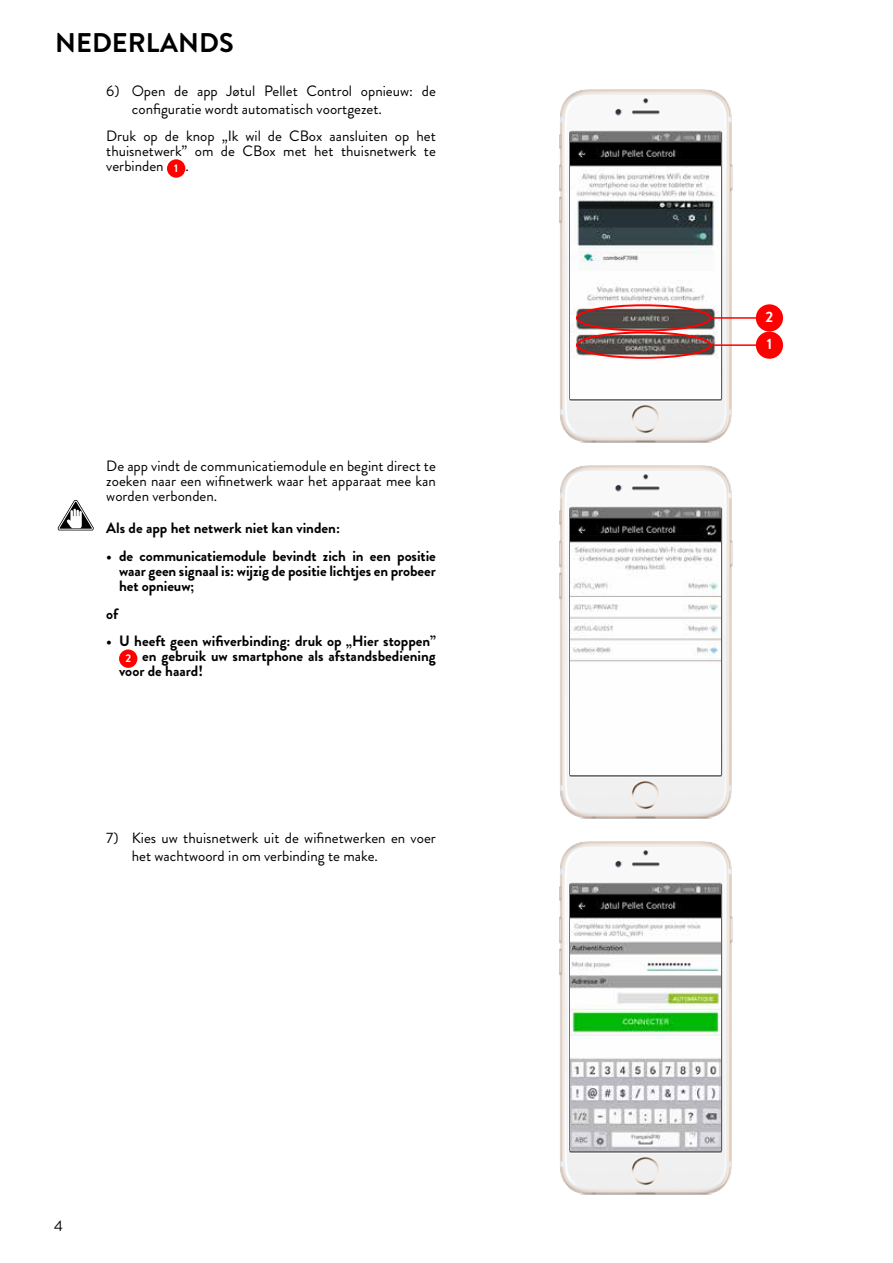
<style>
.page{position:relative;width:893px;height:1263px;background:#fff}
.page>*{position:absolute;margin:0;border:0;box-sizing:border-box;transform-origin:0 0}
.t1{font:700 27px "Brandon Grotesque";color:#000}
.t2{font:15px/15px "Brandon Grotesque";color:#000}
.t3{font:700 15px/15px "Brandon Grotesque";color:#000;text-align:justify}
.t4{font:700 15px/27.2px "Brandon Grotesque";color:#fff}
.s1{font-weight:700;font-size:11.1px;color:#fff}
.s2{font-size:11.1px;color:#fff}
</style>
<div class="page">
<div style="left:167px;top:159px;width:18px;height:19px;background:#f00;border-radius:50%"></div>
<svg style="left:57px;top:500px;width:36px;height:31px"></svg>
<div style="left:119px;top:649px;width:18px;height:19px;background:#f00;border-radius:50%"></div>
<img style="left:559px;top:465px;width:174px;height:354px">
<img style="left:571px;top:509px;width:149px;height:265px">
<img style="left:559px;top:841px;width:174px;height:354px">
<img style="left:571px;top:885px;width:149px;height:265px">
<img style="left:559px;top:89px;width:174px;height:354px">
<img style="left:571px;top:133px;width:149px;height:265px">
<div style="left:576px;top:304px;width:135px;height:28px;border:2px solid #f00;border-radius:50%"></div>
<div style="left:576px;top:332px;width:135px;height:27px;border:2px solid #f00;border-radius:50%"></div>
<div style="left:756px;top:304px;width:27px;height:28px;background:#f00;border-radius:50%"></div>
<div style="left:756px;top:332px;width:27px;height:27px;background:#f00;border-radius:50%"></div>
<hr style="left:711px;top:317px;width:47px;height:2px;background:#f00">
<hr style="left:711px;top:344px;width:47px;height:2px;background:#f00">
<h1 class="t1" style="left:55px;top:24px;width:180px">NEDERLANDS</h1>
<p class="t2" style="left:132px;top:82px;width:306px;line-height:18px;text-indent:-26px">6) Open de app Jøtul Pellet Control opnieuw: de configuratie wordt automatisch voortgezet.</p>
<p class="t2" style="left:106px;top:129px;width:331px;text-align:justify">Druk op de knop „Ik wil de CBox aansluiten op het thuisnetwerk” om de CBox met het thuisnetwerk te verbinden <span class="s1">1</span> .</p>
<p class="t2" style="left:106px;top:459px;width:331px;text-align:justify">De app vindt de communicatiemodule en begint direct te zoeken naar een wifinetwerk waar het apparaat mee kan worden verbonden.</p>
<p class="t3" style="left:106px;top:521px;width:235px">Als de app het netwerk niet kan vinden:</p>
<p class="t3" style="left:119px;top:548px;width:318px;text-indent:-13px">• de communicatiemodule bevindt zich in een positie waar geen signaal is: wijzig de positie lichtjes en probeer het opnieuw;</p>
<p class="t3" style="left:106px;top:606px;width:14px">of</p>
<p class="t3" style="left:106px;top:634px;width:331px">• U heeft geen wifiverbinding: druk op „Hier stoppen”</p>
<p class="t3" style="left:125px;top:649px;width:312px"><span class="s2">2</span> en gebruik uw smartphone als afstandsbediening</p>
<p class="t3" style="left:119px;top:664px;width:85px">voor de haard!</p>
<p class="t2" style="left:132px;top:829px;width:306px;line-height:18px;text-indent:-26px">7) Kies uw thuisnetwerk uit de wifinetwerken en voer het wachtwoord in om verbinding te make.</p>
<p class="t2" style="left:54px;top:1218px;width:10px">4</p>
<p class="t4" style="left:766px;top:303px;width:9px">2<br>1</p>
</div>
